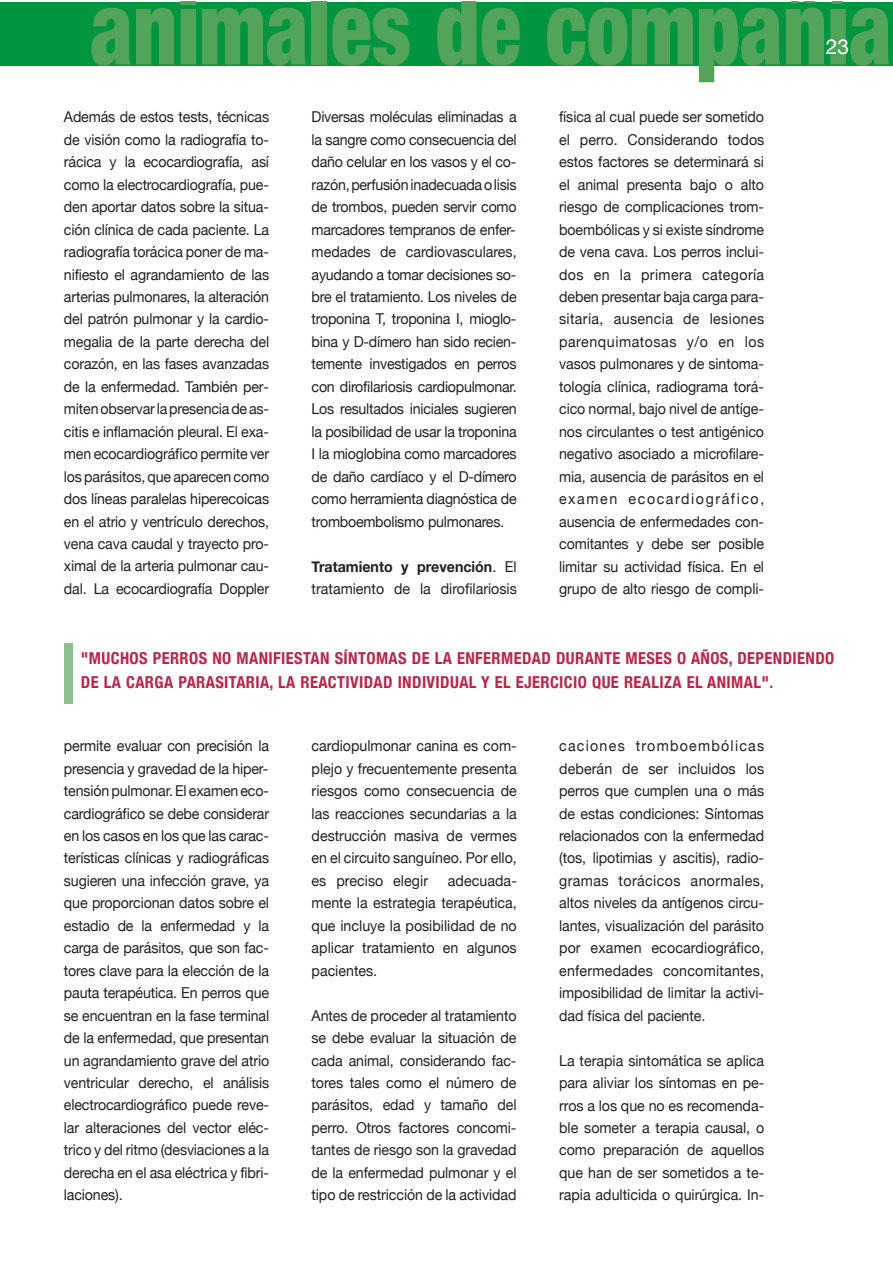
<style>
.page{position:relative;width:893px;height:1263px;background:#fff}
.page>*{position:absolute;margin:0;border:0;box-sizing:border-box;transform-origin:0 0}
.t1{font:900 condensed 102.45px "Helvetica Neue";color:#52a45a;scale:.83 1}
.t2{font:21px "Helvetica Neue";color:#fff}
.t3{font:700 condensed 16.5px/24px "Helvetica Neue";letter-spacing:.025em;color:#b7274c}
.t4{font:15px/22.5px "Helvetica Neue";letter-spacing:-.005em;color:#231f20;text-align:justify;scale:.95 1}
.s1{font-weight:700}
</style>
<div class="page">
<div style="left:0;top:2px;width:893px;height:64px;background:#01953f"></div>
<div style="left:64px;top:643px;width:8px;height:60px;background:#8ebf8e"></div>
<h1 class="t1" style="left:90px;top:-35px;width:967px">animales de compañía</h1>
<p class="t4" style="left:64px;top:106px;width:217px">Además de estos tests, técnicas de visión como la radiografía to&shy;rácica y la ecocardiografía, así como la electrocardiografía, pue&shy;den aportar datos sobre la situa&shy;ción clínica de cada paciente. La radiografía torácica poner de ma&shy;nifiesto el agrandamiento de las arterias pulmonares, la alteración del patrón pulmonar y la cardio&shy;megalia de la parte derecha del corazón, en las fases avanzadas de la enfermedad. También per&shy;miten observar la presencia de as&shy;citis e inflamación pleural. El exa&shy;men ecocardiográfico permite ver los parásitos, que aparecen como dos líneas paralelas hiperecoicas en el atrio y ventrículo derechos, vena cava caudal y trayecto pro&shy;ximal de la arteria pulmonar cau&shy;dal. La ecocardiografía Doppler</p>
<h2 class="t2" style="left:826px;top:34px;width:25px">23</h2>
<p class="t4" style="left:312px;top:106px;width:217px">Diversas moléculas eliminadas a la sangre como consecuencia del daño celular en los vasos y el co&shy;razón, perfusión inadecuada o lisis de trombos, pueden servir como marcadores tempranos de enfer&shy;medades de cardiovasculares, ayudando a tomar decisiones so&shy;bre el tratamiento. Los niveles de troponina T, troponina I, mioglo&shy;bina y D-dímero han sido recien&shy;temente investigados en perros con dirofilariosis cardiopulmonar.<br>Los resultados iniciales sugieren la posibilidad de usar la troponina I la mioglobina como marcadores de daño cardíaco y el D-dímero como herramienta diagnóstica de tromboembolismo pulmonares.</p>
<p class="t4" style="left:312px;top:555px;width:218px"><span class="s1">Tratamiento y prevención</span>. El tratamiento de la dirofilariosis</p>
<p class="t4" style="left:559px;top:106px;width:218px">física al cual puede ser sometido el perro. Considerando todos estos factores se determinará si el animal presenta bajo o alto riesgo de complicaciones trom&shy;boembólicas y si existe síndrome de vena cava. Los perros inclui&shy;dos en la primera categoría deben presentar baja carga para&shy;sitaria, ausencia de lesiones parenquimatosas y/o en los vasos pulmonares y de sintoma&shy;tología clínica, radiograma torá&shy;cico normal, bajo nivel de antíge&shy;nos circulantes o test antigénico negativo asociado a microfilare&shy;mia, ausencia de parásitos en el examen ecocardiográfico, ausencia de enfermedades con&shy;comitantes y debe ser posible limitar su actividad física. En el grupo de alto riesgo de compli-</p>
<p class="t3" style="left:81px;top:646px;width:755px">"MUCHOS PERROS NO MANIFIESTAN SÍNTOMAS DE LA ENFERMEDAD DURANTE MESES O AÑOS, DEPENDIENDO<br>DE LA CARGA PARASITARIA, LA REACTIVIDAD INDIVIDUAL Y EL EJERCICIO QUE REALIZA EL ANIMAL".</p>
<p class="t4" style="left:64px;top:734px;width:218px">permite evaluar con precisión la presencia y gravedad de la hiper&shy;tensión pulmonar. El examen eco&shy;cardiográfico se debe considerar en los casos en los que las carac&shy;terísticas clínicas y radiográficas sugieren una infección grave, ya que proporcionan datos sobre el estadio de la enfermedad y la carga de parásitos, que son fac&shy;tores clave para la elección de la pauta terapéutica. En perros que se encuentran en la fase terminal de la enfermedad, que presentan un agrandamiento grave del atrio ventricular derecho, el análisis electrocardiográfico puede reve&shy;lar alteraciones del vector eléc&shy;trico y del ritmo (desviaciones a la derecha en el asa eléctrica y fibri&shy;laciones).</p>
<p class="t4" style="left:312px;top:734px;width:217px">cardiopulmonar canina es com&shy;plejo y frecuentemente presenta riesgos como consecuencia de las reacciones secundarias a la destrucción masiva de vermes en el circuito sanguíneo. Por ello, es preciso elegir</p>
<p class="t4" style="left:312px;top:869px;width:218px;text-indent:136px">adecuada&shy;mente la estrategia terapéutica, que incluye la posibilidad de no aplicar tratamiento en algunos pacientes.</p>
<p class="t4" style="left:311px;top:1004px;width:217px">Antes de proceder al tratamiento se debe evaluar la situación de cada animal, considerando fac&shy;tores tales como el número de parásitos, edad y tamaño del perro. Otros factores concomi&shy;tantes de riesgo son la gravedad de la enfermedad pulmonar y el tipo de restricción de la actividad</p>
<p class="t4" style="left:559px;top:734px;width:218px">caciones tromboembólicas deberán de ser incluidos los perros que cumplen una o más de estas condiciones: Síntomas relacionados con la enfermedad (tos, lipotimias y ascitis), radio&shy;gramas torácicos anormales, altos niveles da antígenos circu&shy;lantes, visualización del parásito por examen ecocardiográfico, enfermedades concomitantes, imposibilidad de limitar la activi&shy;dad física del paciente.</p>
<p class="t4" style="left:559px;top:1049px;width:217px">La terapia sintomática se aplica para aliviar los síntomas en pe&shy;rros a los que no es recomenda&shy;ble someter a terapia causal, o como preparación de aquellos que han de ser sometidos a te&shy;rapia adulticida o quirúrgica. In-</p>
</div>
